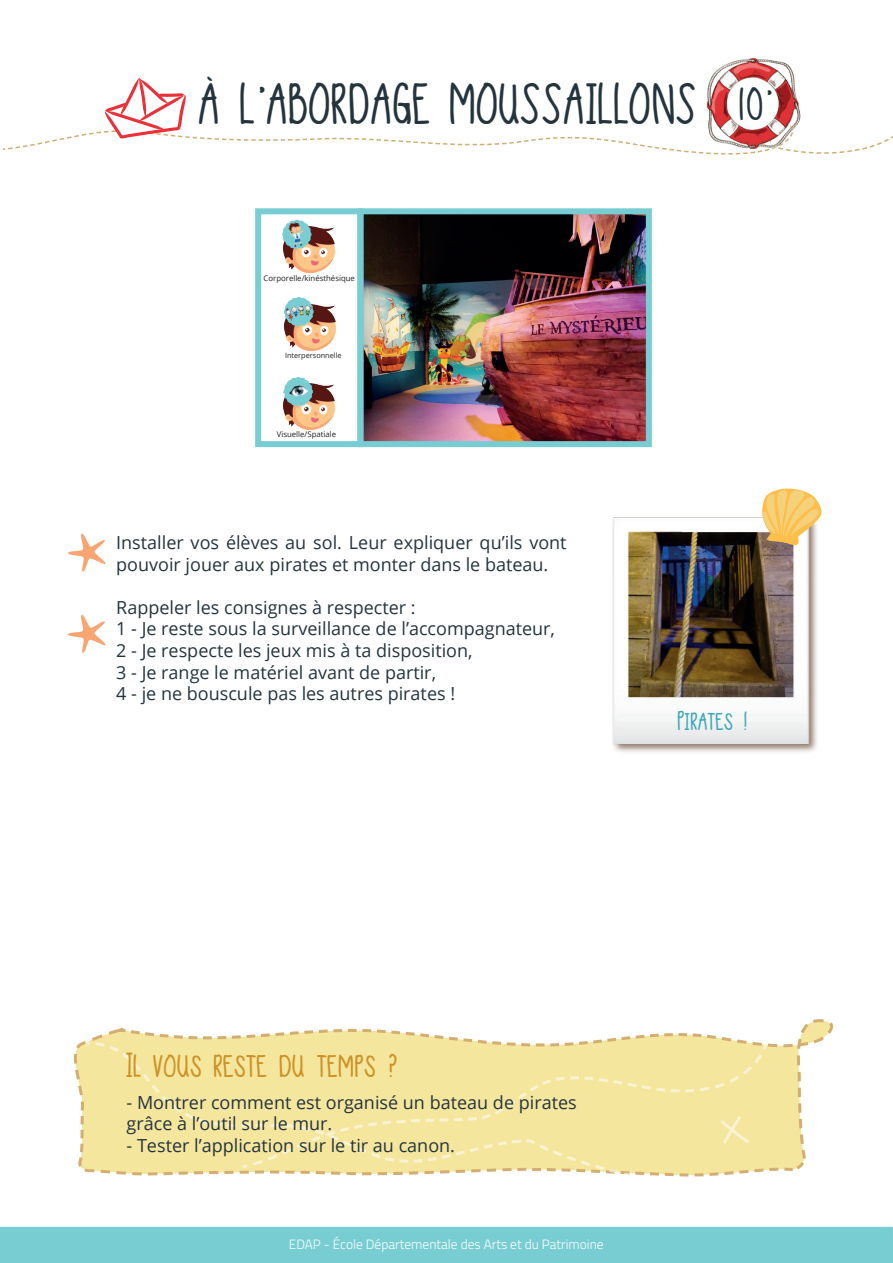
<style>
.page{position:relative;width:893px;height:1263px;background:#fff}
.page>*{position:absolute;margin:0;border:0;box-sizing:border-box;transform-origin:0 0}
.t1{font:700 45px "DJB Sand Shoesanda Fez";color:#24343d}
.t2{font:700 27px "DJB Sand Shoesanda Fez";color:#ce9126}
.t3{font:700 21px "DJB Sand Shoesanda Fez";color:#3fa8b7}
.t4{font:18px/21.6px "Open Sans";color:#24343d}
.t5{font:300 13.5px "Titillium Web";color:#fff}
.t6{font:7.8px "Open Sans";color:#231f20}
.t7{font:7.35px "Open Sans";color:#231f20}
.s1{font-size:36px}
</style>
<div class="page">
<svg style="left:827px;top:1021px;width:6px;height:14px"></svg>
<svg style="left:73px;top:1020px;width:742px;height:157px"></svg>
<img style="left:364px;top:215px;width:281px;height:225px">
<div style="left:357px;top:208px;width:295px;height:239px;border:6px solid #78cdd2"></div>
<img style="left:284px;top:226px;width:51px;height:47px">
<svg style="left:282px;top:220px;width:30px;height:29px"></svg>
<img style="left:288px;top:221px;width:18px;height:26px">
<div style="left:255px;top:208px;width:108px;height:239px;border:6px solid #78cdd2"></div>
<svg style="left:68px;top:533px;width:38px;height:39px"></svg>
<svg style="left:68px;top:615px;width:38px;height:38px"></svg>
<img style="left:612px;top:517px;width:205px;height:235px">
<svg style="left:762px;top:488px;width:60px;height:57px"></svg>
<img style="left:284px;top:383px;width:51px;height:47px">
<svg style="left:283px;top:377px;width:30px;height:29px"></svg>
<img style="left:288px;top:384px;width:20px;height:14px">
<img style="left:284px;top:304px;width:51px;height:46px">
<svg style="left:284px;top:297px;width:30px;height:29px"></svg>
<img style="left:285px;top:303px;width:29px;height:18px">
<img style="left:711px;top:58px;width:83px;height:19px">
<svg style="left:2px;top:77px;width:891px;height:78px"></svg>
<div style="left:0;top:1227px;width:893px;height:36px;background:#78cdd2"></div>
<h1 class="t1" style="left:199px;top:75px;width:576px">À L’ABORDAGE MOUSSAILLONS <span class="s1">10’</span></h1>
<p class="t6" style="left:264px;top:273px;width:93px">Corporelle/kinésthésique</p>
<p class="t7" style="left:285px;top:350px;width:58px">Interpersonnelle</p>
<p class="t6" style="left:277px;top:428px;width:61px">Visuelle/Spatiale</p>
<p class="t4" style="left:116px;top:531px;width:452px">Installer vos élèves au sol. Leur expliquer qu’ils vont pouvoir jouer aux pirates et monter dans le bateau.</p>
<p class="t4" style="left:116px;top:596px;width:440px">Rappeler les consignes à respecter :<br>1 - Je reste sous la surveillance de l’accompagnateur, 2 - Je respecte les jeux mis à ta disposition,<br>3 - Je range le matériel avant de partir,<br>4 - je ne bouscule pas les autres pirates !</p>
<p class="t3" style="left:678px;top:707px;width:71px">Pirates !</p>
<h2 class="t2" style="left:127px;top:1048px;width:273px">Il vous reste du temps ?</h2>
<p class="t4" style="left:127px;top:1091px;width:452px">- Montrer comment est organisé un bateau de pirates grâce à l’outil sur le mur.</p>
<p class="t4" style="left:127px;top:1134px;width:330px">- Tester l’application sur le tir au canon.</p>
<p class="t5" style="left:289px;top:1235px;width:316px">EDAP - École Départementale des Arts et du Patrimoine</p>
</div>
